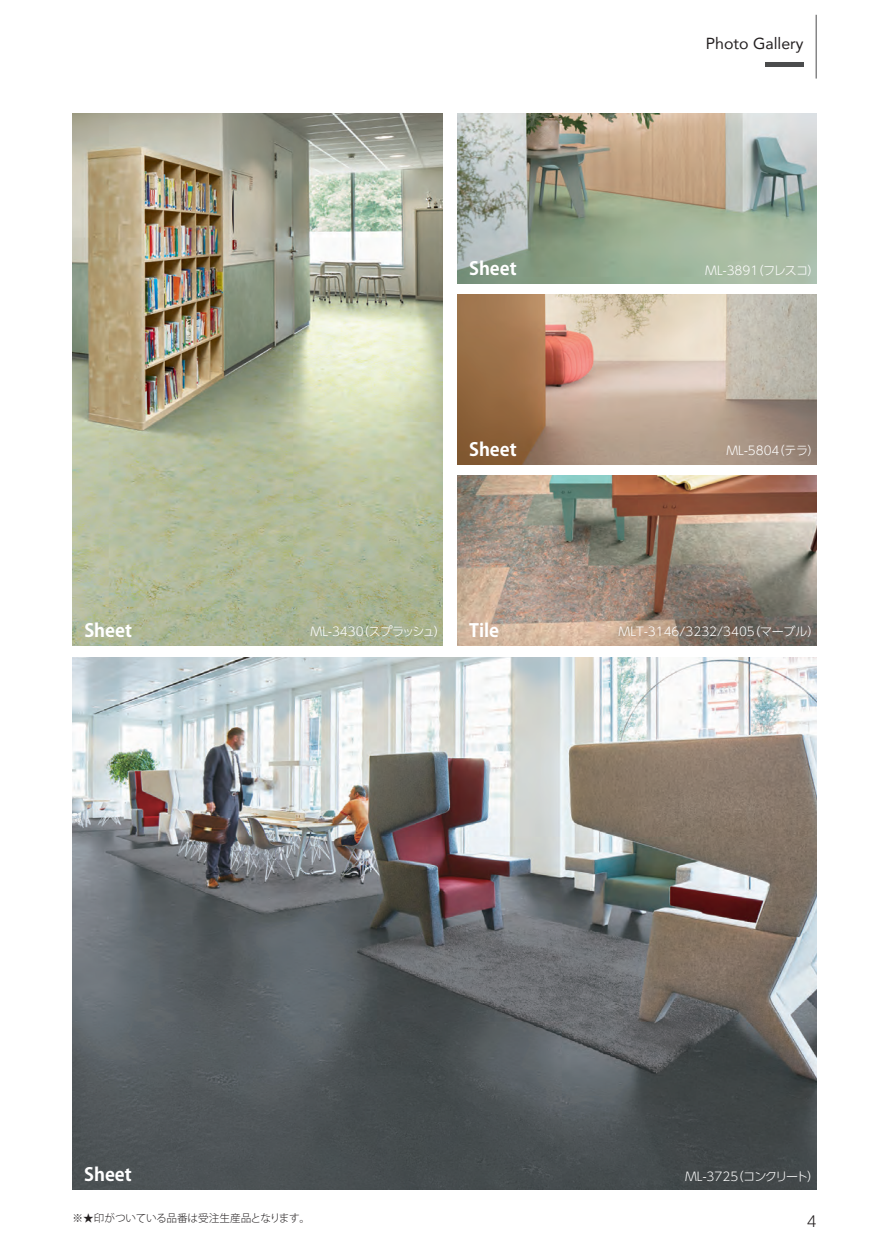
<style>
.page{position:relative;width:872px;height:1246px;background:#fff}
.page>*{position:absolute;margin:0;border:0;box-sizing:border-box;transform-origin:0 0}
.t1{font:700 18px "Koz Go Pr 6 N";color:#fff}
.t2{font:15.9px "Avenir";color:#231f20}
.t3{font:300 14.85px "UD Shin Go Pro";color:#231f20}
.t4{font:300 12px "UD Shin Go Pro";color:#fff}
.t5{font:300 12px "UD Shin Go Pro";letter-spacing:-.02em;color:#fff}
.t6{font:300 12px "UD Shin Go Pro";letter-spacing:-.065em;color:#fff}
.t7{font:300 10.65px "Koz Go Pro";color:#231f20}
</style>
<div class="page">
<img style="left:72px;top:113px;width:370px;height:532px">
<img style="left:72px;top:658px;width:744px;height:532px">
<img style="left:457px;top:114px;width:359px;height:170px">
<img style="left:457px;top:475px;width:359px;height:170px">
<img style="left:457px;top:294px;width:359px;height:170px">
<hr style="left:765px;top:63px;width:38px;height:4px;background:#4b4c4d">
<hr style="left:816px;top:15px;width:1px;height:64px;background:#4b4c4d">
<h2 class="t2" style="left:705px;top:31px;width:99px">Photo Gallery</h2>
<h1 class="t1" style="left:469px;top:258px;width:49px">Sheet</h1>
<p class="t4" style="left:705px;top:261px;width:116px">ML-3891（フレスコ）</p>
<h1 class="t1" style="left:469px;top:439px;width:49px">Sheet</h1>
<p class="t4" style="left:726px;top:441px;width:95px">ML-5804（テラ）</p>
<h1 class="t1" style="left:84px;top:620px;width:49px">Sheet</h1>
<p class="t5" style="left:310px;top:622px;width:137px">ML-3430（スプラッシュ）</p>
<h1 class="t1" style="left:469px;top:620px;width:31px">Tile</h1>
<p class="t4" style="left:618px;top:622px;width:202px">MLT-3146/3232/3405（マーブル）</p>
<h1 class="t1" style="left:84px;top:1164px;width:49px">Sheet</h1>
<p class="t6" style="left:685px;top:1167px;width:135px">ML-3725（コンクリート）</p>
<p class="t7" style="left:72px;top:1211px;width:239px">※★印がついている品番は受注生産品となります。</p>
<p class="t3" style="left:807px;top:1209px;width:11px">4</p>
</div>
